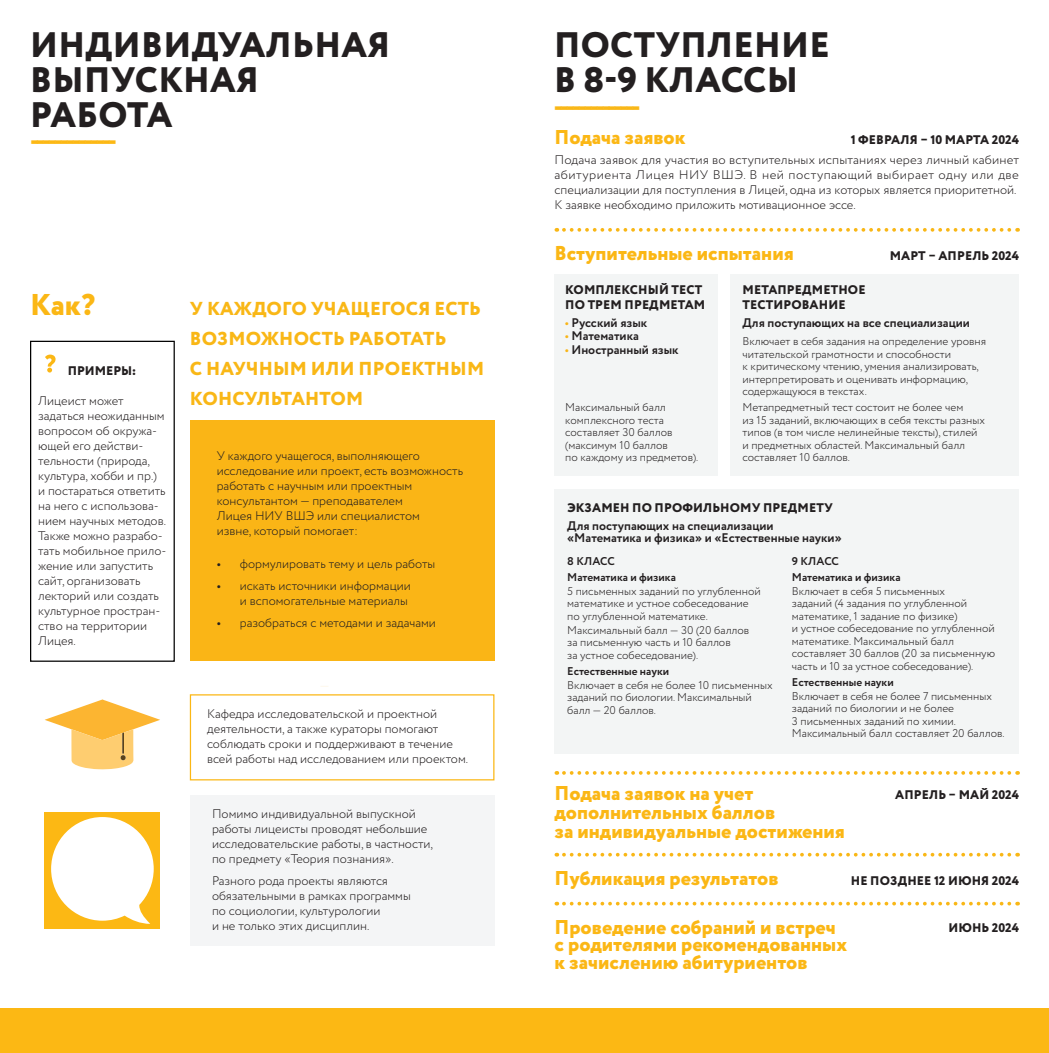
<style>
.page{position:relative;width:1049px;height:1053px;background:#fff}
.page>*{position:absolute;margin:0;border:0;box-sizing:border-box;transform-origin:0 0}
.t1{font:800 35.38px/34.6px "Circe";letter-spacing:.01em;color:#231f20}
.t2{font:800 30px "Circe";color:#fbb715}
.t3{font:800 25px "Circe";color:#f9b717}
.t4{font:800 25px "Circe";color:#fcb814}
.t5{font:800 20px/18.8px "Circe";color:#fbb715}
.t6{font:800 18.75px/30px "Circe";letter-spacing:.01em;color:#f9b716}
.t7{font:300 12.5px/15px "Circe";color:#231f20}
.t8{font:800 12.5px/15px "Circe";letter-spacing:.01em;color:#231f20}
.t9{font:700 12.5px/12.5px "Circe";color:#231f20}
.t10{font:300 11.25px/12.5px "Circe";color:#231f20}
.t11{font:700 11.25px/16px "Circe";color:#231f20}
.s1{font-weight:700}
.s2{color:#f9b517}
</style>
<div class="page">
<div style="left:0;top:1008px;width:1049px;height:44px;background:#fcb814"></div>
<div style="left:190px;top:420px;width:304px;height:240px;background:#fab516"></div>
<div style="left:190px;top:795px;width:304px;height:150px;background:#f4f5f6"></div>
<svg style="left:45px;top:354px;width:11px;height:18px"></svg>
<div style="left:30px;top:341px;width:145px;height:320px;border:1px solid #000"></div>
<div style="left:45px;top:812px;width:115px;height:116px;background:#fcb814"></div>
<svg style="left:51px;top:817px;width:103px;height:106px"></svg>
<div style="left:190px;top:694px;width:304px;height:86px;border:1px solid #fbb715"></div>
<svg style="left:45px;top:699px;width:115px;height:70px"></svg>
<svg style="left:564px;top:228px;width:454px;height:4px"></svg>
<div style="left:554px;top:274px;width:164px;height:201px;background:#f3f5f5"></div>
<div style="left:730px;top:274px;width:289px;height:201px;background:#f3f5f5"></div>
<svg style="left:564px;top:771px;width:454px;height:3px"></svg>
<svg style="left:564px;top:852px;width:454px;height:4px"></svg>
<svg style="left:564px;top:901px;width:454px;height:4px"></svg>
<div style="left:555px;top:489px;width:464px;height:264px;background:#f3f5f5"></div>
<h1 class="t1" style="left:30px;top:30px;width:361px">ИНДИВИДУАЛЬНАЯ<br>ВЫПУСКНАЯ<br>РАБОТА</h1>
<h3 class="t4" style="left:30px;top:124px;width:88px">--------------</h3>
<h2 class="t2" style="left:30px;top:284px;width:67px">Как?</h2>
<h3 class="t6" style="left:190px;top:295px;width:296px">У КАЖДОГО УЧАЩЕГОСЯ ЕСТЬ<br>ВОЗМОЖНОСТЬ РАБОТАТЬ<br>С НАУЧНЫМ ИЛИ ПРОЕКТНЫМ<br>КОНСУЛЬТАНТОМ</h3>
<p class="t8" style="left:68px;top:364px;width:70px">ПРИМЕРЫ:</p>
<p class="t7" style="left:38px;top:394px;width:130px">Лицеист может задаться неожиданным вопросом об окружа&shy;ющей его действи&shy;тельности (природа, культура, хобби и пр.) и постараться ответить на него с использова&shy;нием научных методов.<br>Также можно разрабо&shy;тать мобильное прило&shy;жение или запустить сайт, организовать лекторий или создать культурное простран&shy;ство на территории<br>Лицея.</p>
<p class="t7" style="left:217px;top:448px;width:248px">У каждого учащегося, выполняющего исследование или проект, есть возможность работать с научным или проектным консультантом — преподавателем<br>Лицея НИУ ВШЭ или специалистом<br>извне, который помогает:</p>
<p class="t7" style="left:217px;top:556px;width:219px"><span class="s1">•</span> формулировать тему и цель работы</p>
<p class="t7" style="left:217px;top:578px;width:195px;text-align:right"><span class="s1">•</span> искать источники информации и вспомогательные материалы</p>
<p class="t7" style="left:217px;top:615px;width:220px"><span class="s1">•</span> разобраться с методами и задачами</p>
<p class="t7" style="left:207px;top:706px;width:262px">Кафедра исследовательской и проектной деятельности, а также кураторы помогают соблюдать сроки и поддерживают в течение всей работы над исследованием или проектом.</p>
<p class="t7" style="left:212px;top:806px;width:222px">Помимо индивидуальной выпускной работы лицеисты проводят небольшие исследовательские работы, в частности, по предмету «Теория познания».</p>
<p class="t7" style="left:212px;top:873px;width:200px">Разного рода проекты являются обязательными в рамках программы по социологии, культурологии<br>и не только этих дисциплин.</p>
<h1 class="t1" style="left:554px;top:30px;width:277px">ПОСТУПЛЕНИЕ<br>В 8-9 КЛАССЫ</h1>
<h3 class="t3" style="left:554px;top:89px;width:88px">--------------</h3>
<h3 class="t5" style="left:554px;top:129px;width:132px">Подача заявок</h3>
<p class="t8" style="left:851px;top:133px;width:170px">1 ФЕВРАЛЯ – 10 МАРТА 2024</p>
<p class="t7" style="left:554px;top:152px;width:466px">Подача заявок для участия во вступительных испытаниях через личный кабинет абитуриента Лицея НИУ ВШЭ. В ней поступающий выбирает одну или две специализации для поступления в Лицей, одна из которых является приоритетной.<br>К заявке необходимо приложить мотивационное эссе.</p>
<h3 class="t5" style="left:554px;top:245px;width:241px">Вступительные испытания</h3>
<p class="t8" style="left:890px;top:249px;width:131px">МАРТ – АПРЕЛЬ 2024</p>
<p class="t8" style="left:565px;top:283px;width:142px">КОМПЛЕКСНЫЙ ТЕСТ<br>ПО ТРЕМ ПРЕДМЕТАМ</p>
<p class="t9" style="left:565px;top:317px;width:84px"><span class="s2">•</span> Русский язык</p>
<p class="t9" style="left:565px;top:330px;width:75px"><span class="s2">•</span> Математика</p>
<p class="t9" style="left:565px;top:344px;width:115px"><span class="s2">•</span> Иностранный язык</p>
<p class="t8" style="left:742px;top:283px;width:125px">МЕТАПРЕДМЕТНОЕ<br>ТЕСТИРОВАНИЕ</p>
<p class="t9" style="left:742px;top:317px;width:229px">Для поступающих на все специализации</p>
<p class="t10" style="left:742px;top:335px;width:245px">Включает в себя задания на определение уровня читательской грамотности и способности<br>к критическому чтению, умения анализировать, интерпретировать и оценивать информацию, содержащуюся в текстах.</p>
<p class="t10" style="left:742px;top:401px;width:244px">Метапредметный тест состоит не более чем<br>из 15 заданий, включающих в себя тексты разных типов (в том числе нелинейные тексты), стилей и предметных областей. Максимальный балл составляет 10 баллов.</p>
<p class="t10" style="left:565px;top:401px;width:135px">Максимальный балл комплексного теста составляет 30 баллов (максимум 10 баллов<br>по каждому из предметов).</p>
<p class="t8" style="left:567px;top:501px;width:267px">ЭКЗАМЕН ПО ПРОФИЛЬНОМУ ПРЕДМЕТУ</p>
<p class="t9" style="left:567px;top:520px;width:276px">Для поступающих на специализации «Математика и физика» и «Естественные науки»</p>
<p class="t11" style="left:567px;top:553px;width:110px">8 КЛАСС<br>Математика и физика</p>
<p class="t10" style="left:567px;top:585px;width:195px">5 письменных заданий по углубленной математике и устное собеседование по углубленной математике.</p>
<p class="t10" style="left:567px;top:624px;width:184px">Максимальный балл — 30 (20 баллов за письменную часть и 10 баллов<br>за устное собеседование).</p>
<p class="t11" style="left:567px;top:663px;width:103px">Естественные науки</p>
<p class="t10" style="left:567px;top:678px;width:207px">Включает в себя не более 10 письменных заданий по биологии. Максимальный балл — 20 баллов.</p>
<p class="t11" style="left:792px;top:553px;width:110px">9 КЛАСС<br>Математика и физика</p>
<p class="t10" style="left:792px;top:585px;width:205px">Включает в себя 5 письменных<br>заданий (4 задания по углубленной математике, 1 задание по физике)<br>и устное собеседование по углубленной математике. Максимальный балл составляет 30 баллов (20 за письменную часть и 10 за устное собеседование).</p>
<p class="t11" style="left:792px;top:674px;width:103px">Естественные науки</p>
<p class="t10" style="left:792px;top:690px;width:214px">Включает в себя не более 7 письменных заданий по биологии и не более<br>3 письменных заданий по химии.<br>Максимальный балл составляет 20 баллов.</p>
<h3 class="t5" style="left:554px;top:785px;width:292px">Подача заявок на учет дополнительных баллов<br>за индивидуальные достижения</h3>
<p class="t8" style="left:895px;top:787px;width:125px">АПРЕЛЬ – МАЙ 2024</p>
<h3 class="t5" style="left:554px;top:869px;width:226px">Публикация результатов</h3>
<p class="t8" style="left:851px;top:873px;width:170px">НЕ ПОЗДНЕЕ 12 ИЮНЯ 2024</p>
<h3 class="t5" style="left:554px;top:919px;width:294px;line-height:17.5px">Проведение собраний и встреч с родителями рекомендованных к зачислению абитуриентов</h3>
<p class="t8" style="left:948px;top:921px;width:72px">ИЮНЬ 2024</p>
</div>
